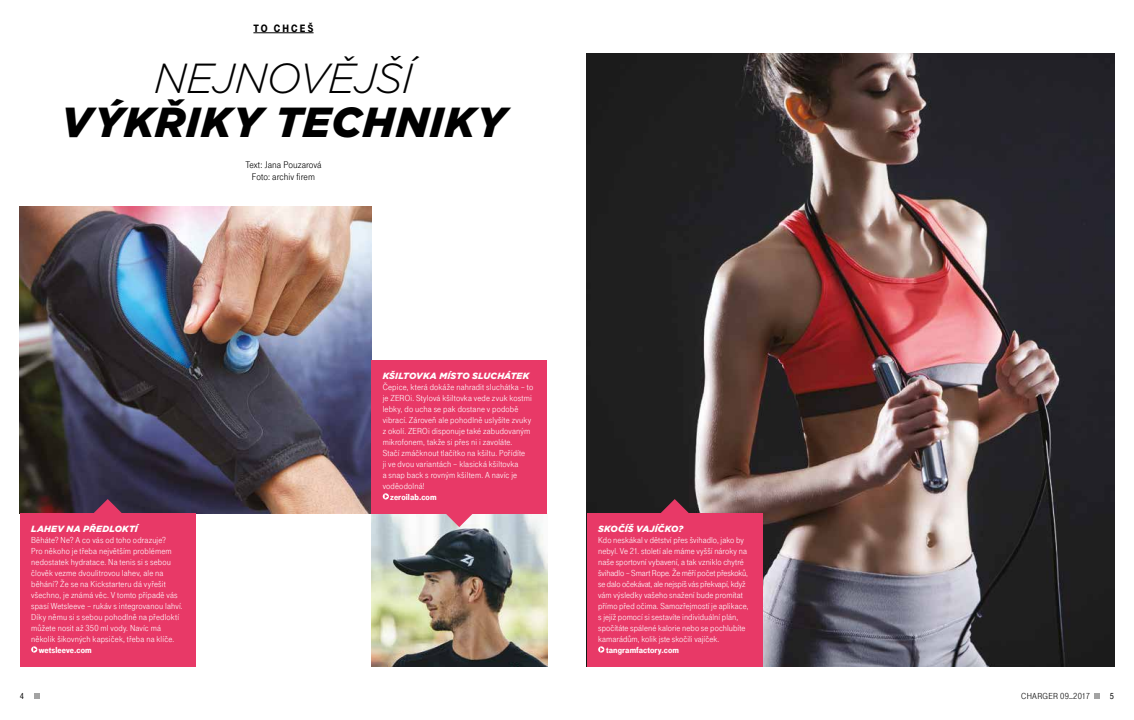
<style>
.page{position:relative;width:1134px;height:720px;background:#fff}
.page>*{position:absolute;margin:0;border:0;box-sizing:border-box;transform-origin:0 0}
.t1{font:italic 900 42px "Gotham";letter-spacing:.025em;color:#000}
.t2{font:italic 300 42px "Gotham";letter-spacing:-.03em;color:#000}
.t3{font:11px "Tele Grotesk EE Ultr";letter-spacing:.2em;color:#000}
.t4{font:10px/12px "Tele Grotesk EE Norm";letter-spacing:.01em;color:#000;text-align:center}
.t5{font:9px/11px "Tele Grotesk EE Norm";letter-spacing:.015em;color:#fff}
.t6{font:italic 900 9px "Gotham";letter-spacing:.015em;color:#fff}
.t7{font:9px "Tele Grotesk EE Ultr";letter-spacing:.01em;color:#fff}
.t8{font:9px "Tele Grotesk EE Norm";letter-spacing:.025em;color:#000}
.t9{font:9px "Tele Grotesk EE Halb";color:#000}
</style>
<div class="page">
<svg style="left:34px;top:693px;width:6px;height:6px"></svg>
<svg style="left:1094px;top:693px;width:6px;height:6px"></svg>
<img style="left:587px;top:54px;width:527px;height:612px">
<img style="left:20px;top:207px;width:351px;height:306px">
<img style="left:371px;top:513px;width:176px;height:153px">
<svg style="left:94px;top:499px;width:28px;height:14px"></svg>
<svg style="left:445px;top:513px;width:28px;height:14px"></svg>
<svg style="left:661px;top:499px;width:28px;height:14px"></svg>
<hr style="left:253px;top:32px;width:61px;height:1px;background:#000">
<div style="left:587px;top:513px;width:176px;height:153px;background:#e83967"></div>
<svg style="left:598px;top:646px;width:6px;height:7px"></svg>
<div style="left:20px;top:513px;width:176px;height:153px;background:#e83967"></div>
<div style="left:371px;top:360px;width:176px;height:153px;background:#e83967"></div>
<svg style="left:31px;top:646px;width:6px;height:7px"></svg>
<svg style="left:383px;top:493px;width:6px;height:7px"></svg>
<p class="t3" style="left:253px;top:22px;width:62px">TO CHCEŠ</p>
<h1 class="t2" style="left:154px;top:52px;width:261px">NEJNOVĚJŠÍ</h1>
<h1 class="t1" style="left:61px;top:93px;width:446px">VÝKŘIKY TECHNIKY</h1>
<p class="t4" style="left:245px;top:159px;width:78px">Text: Jana Pouzarová<br>Foto: archiv firem</p>
<p class="t6" style="left:31px;top:522px;width:108px">LAHEV NA PŘEDLOKTÍ</p>
<p class="t5" style="left:31px;top:534px;width:153px">Běháte? Ne? A co vás od toho odrazuje?<br>Pro někoho je třeba největším problémem nedostatek hydratace. Na tenis si s sebou člověk vezme dvoulitrovou lahev, ale na běhání? Že se na Kickstarteru dá vyřešit všechno, je známá věc. V tomto případě vás spasí Wetsleeve – rukáv s integrovanou lahví.<br>Díky němu si s sebou pohodlně na předloktí můžete nosit až 350 ml vody. Navíc má několik šikovných kapsiček, třeba na klíče.</p>
<p class="t7" style="left:39px;top:645px;width:54px">wetsleeve.com</p>
<p class="t6" style="left:383px;top:369px;width:148px">KŠILTOVKA MÍSTO SLUCHÁTEK</p>
<p class="t5" style="left:383px;top:381px;width:152px">Čepice, která dokáže nahradit sluchátka – to je ZEROi. Stylová kšiltovka vede zvuk kostmi lebky, do ucha se pak dostane v podobě vibrací. Zároveň ale pohodlně uslyšíte zvuky z okolí. ZEROi disponuje také zabudovaným mikrofonem, takže si přes ni i zavoláte.<br>Stačí zmáčknout tlačítko na kšiltu. Pořídíte<br>ji ve dvou variantách – klasická kšiltovka<br>a snap back s rovným kšiltem. A navíc je voděodolná!</p>
<p class="t7" style="left:390px;top:492px;width:48px">zeroilab.com</p>
<p class="t6" style="left:598px;top:522px;width:87px">SKOČÍŠ VAJÍČKO?</p>
<p class="t5" style="left:598px;top:534px;width:152px">Kdo neskákal v dětství přes švihadlo, jako by nebyl. Ve 21. století ale máme vyšší nároky na naše sportovní vybavení, a tak vzniklo chytré švihadlo – Smart Rope. Že měří počet přeskoků, se dalo očekávat, ale nejspíš vás překvapí, když vám výsledky vašeho snažení bude promítat přímo před očima. Samozřejmostí je aplikace, s jejíž pomocí si sestavíte individuální plán, spočítáte spálené kalorie nebo se pochlubíte kamarádům, kolik jste skočili vajíček.</p>
<p class="t7" style="left:606px;top:645px;width:74px">tangramfactory.com</p>
<p class="t9" style="left:20px;top:691px;width:6px">4</p>
<p class="t8" style="left:1021px;top:691px;width:70px">CHARGER 09_2017</p>
<p class="t9" style="left:1110px;top:691px;width:6px">5</p>
</div>
